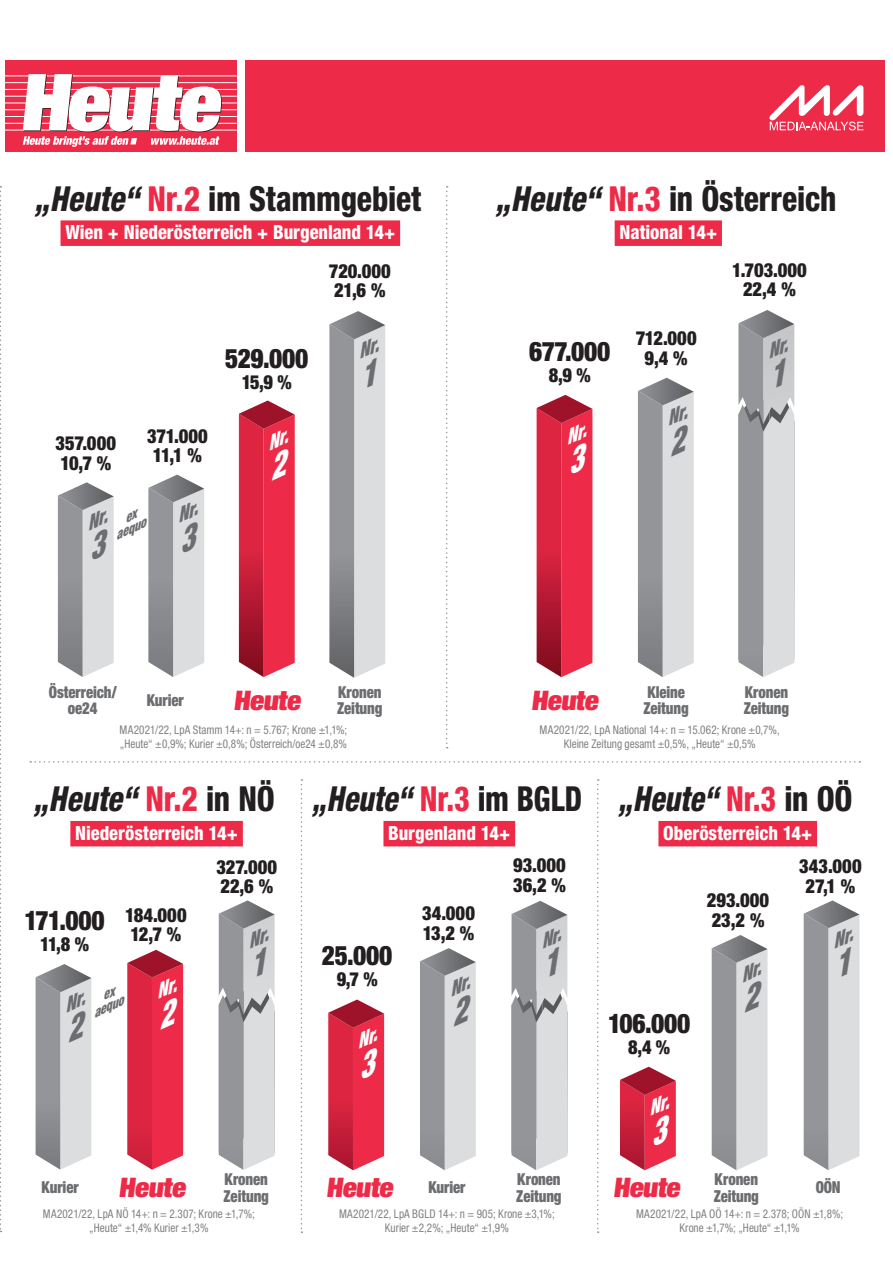
<style>
.page{position:relative;width:893px;height:1263px;background:#fff}
.page>*{position:absolute;margin:0;border:0;box-sizing:border-box;transform-origin:0 0}
.t1{font:800 condensed 34.5px "Helvetica Neue LT Pro";letter-spacing:-.005em;color:#231f20;scale:.91 1}
.t2{font:italic 800 condensed 34.5px "Helvetica Neue LT Pro";color:#231f20;scale:.87 1}
.t3{font:italic 800 condensed 34.5px "Helvetica Neue LT Pro";color:#231f20;scale:.9 1}
.t4{font:900 condensed 27px "Helvetica Neue LT Pro";letter-spacing:-.005em;color:#231f20;scale:.94 1}
.t5{font:900 condensed 27px "Helvetica Neue LT Pro";color:#ed2a47;scale:1.06 1}
.t6{font:900 condensed 19.5px/19.5px "Helvetica Neue LT Pro";color:#231f20;scale:.95 1}
.t7{font:800 condensed 19.5px "Helvetica Neue LT Pro";color:#fff;scale:.95 1}
.t8{font:900 condensed 19.5px "Helvetica Neue LT Pro";color:#231f20;scale:.94 1}
.t9{font:900 condensed 16.5px/16.5px "Helvetica Neue LT Pro";letter-spacing:-.005em;color:#6c6d70;scale:.9 1}
.t10{font:italic 900 condensed 13.5px/12px "Helvetica Neue LT Pro";color:#6c6d70;scale:.95 1}
.t11{font:condensed 12px/14.4px "Helvetica Neue LT Pro";letter-spacing:.005em;color:#808285;text-align:center;scale:.93 1}
.s1{font-style:italic}
.s2{color:#ed2a47}
.s3{font-style:normal;color:#ed2a47}
.s4{font-style:normal}
</style>
<div class="page">
<div style="left:245px;top:61px;width:639px;height:91px;background:#ed2a47"></div>
<div style="left:0;top:61px;width:237px;height:91px;background:#ed2a47"></div>
<hr style="left:0;top:76px;width:237px;height:1px;background:#fff">
<hr style="left:0;top:82px;width:237px;height:1px;background:#fff">
<hr style="left:0;top:89px;width:237px;height:1px;background:#fff">
<hr style="left:0;top:96px;width:237px;height:1px;background:#fff">
<hr style="left:0;top:103px;width:237px;height:1px;background:#fff">
<hr style="left:0;top:109px;width:237px;height:1px;background:#fff">
<hr style="left:0;top:116px;width:237px;height:1px;background:#fff">
<hr style="left:0;top:130px;width:237px;height:1px;background:#fff">
<hr style="left:0;top:123px;width:237px;height:1px;background:#fff">
<svg style="left:23px;top:74px;width:201px;height:73px"></svg>
<div style="left:0;top:44px;width:5px;height:123px;background:#fff"></div>
<svg style="left:0;top:186px;width:1px;height:1046px"></svg>
<div style="left:61px;top:220px;width:339px;height:26px;background:#ed2a47"></div>
<div style="left:70px;top:821px;width:173px;height:25px;background:#ed2a47"></div>
<div style="left:658px;top:821px;width:159px;height:25px;background:#ed2a47"></div>
<div style="left:383px;top:821px;width:132px;height:25px;background:#ed2a47"></div>
<div style="left:615px;top:220px;width:107px;height:26px;background:#ed2a47"></div>
<svg style="left:446px;top:186px;width:2px;height:562px"></svg>
<svg style="left:301px;top:779px;width:1px;height:454px"></svg>
<svg style="left:597px;top:779px;width:2px;height:454px"></svg>
<svg style="left:30px;top:761px;width:830px;height:2px"></svg>
<svg style="left:769px;top:85px;width:94px;height:45px"></svg>
<svg style="left:537px;top:395px;width:55px;height:282px;background:#da2f49"></svg>
<svg style="left:239px;top:400px;width:56px;height:277px;background:#da314b"></svg>
<svg style="left:127px;top:950px;width:56px;height:220px;background:#e2354f"></svg>
<svg style="left:328px;top:999px;width:56px;height:171px;background:#dd3852"></svg>
<svg style="left:620px;top:1067px;width:56px;height:103px;background:#d84058"></svg>
<svg style="left:638px;top:378px;width:56px;height:299px;background:#b8b9bc"></svg>
<svg style="left:148px;top:475px;width:56px;height:202px;background:#b9babc"></svg>
<svg style="left:58px;top:482px;width:56px;height:195px;background:#b9babc"></svg>
<svg style="left:738px;top:310px;width:56px;height:367px;background:#b8b9bb"></svg>
<svg style="left:329px;top:311px;width:56px;height:367px;background:#b8babc"></svg>
<svg style="left:219px;top:900px;width:56px;height:270px;background:#b8babc"></svg>
<svg style="left:512px;top:901px;width:55px;height:269px;background:#b8b9bc"></svg>
<svg style="left:804px;top:900px;width:55px;height:270px;background:#bbbcbf"></svg>
<svg style="left:36px;top:964px;width:55px;height:206px;background:#babbbd"></svg>
<svg style="left:420px;top:948px;width:56px;height:222px;background:#bbbdbf"></svg>
<svg style="left:712px;top:935px;width:55px;height:235px;background:#bbbcbe"></svg>
<h1 class="t1" style="left:35px;top:177px;width:426px"><span class="s1">„Heute“</span> <span class="s2">Nr.2</span> im Stammgebiet</h1>
<h3 class="t7" style="left:65px;top:220px;width:349px">Wien + Niederösterreich + Burgenland 14+</h3>
<h3 class="t6" style="left:56px;top:433px;width:65px">357.000<br>10,7 %</h3>
<h3 class="t6" style="left:147px;top:426px;width:66px;text-align:center">371.000<br>11,1 %</h3>
<p class="t10" style="left:108px;top:519px;width:35px;text-indent:15px;rotate:-24deg">ex aequo</p>
<h2 class="t4" style="left:225px;top:342px;width:90px">529.000</h2>
<h3 class="t8" style="left:242px;top:371px;width:55px">15,9 %</h3>
<h3 class="t6" style="left:329px;top:261px;width:67px">720.000<br>21,6 %</h3>
<h1 class="t1" style="left:495px;top:177px;width:376px"><span class="s1">„Heute“</span> <span class="s2">Nr.3</span> in Österreich</h1>
<h3 class="t7" style="left:619px;top:220px;width:104px">National 14+</h3>
<h2 class="t4" style="left:529px;top:335px;width:88px">677.000</h2>
<h3 class="t8" style="left:549px;top:363px;width:46px">8,9 %</h3>
<h3 class="t6" style="left:636px;top:329px;width:66px;text-align:center">712.000<br>9,4 %</h3>
<h3 class="t6" style="left:732px;top:260px;width:80px;text-align:center">1.703.000<br>22,4 %</h3>
<h3 class="t9" style="left:49px;top:684px;width:77px;text-align:center">Österreich/ oe24</h3>
<h3 class="t9" style="left:744px;top:684px;width:52px">Kronen<br>Zeitung</h3>
<h2 class="t5" style="left:234px;top:682px;width:68px">Heute</h2>
<h2 class="t5" style="left:531px;top:682px;width:68px">Heute</h2>
<h3 class="t9" style="left:643px;top:684px;width:52px">Kleine<br>Zeitung</h3>
<h3 class="t9" style="left:337px;top:684px;width:52px">Kronen<br>Zeitung</h3>
<h3 class="t9" style="left:147px;top:692px;width:43px">Kurier</h3>
<p class="t11" style="left:120px;top:722px;width:246px;text-align:left">MA2021/22, LpA Stamm 14+: n = 5.767; Krone ±1,1%; „Heute“ ±0,9%; Kurier ±0,8%; Österreich/oe24 ±0,8%</p>
<p class="t11" style="left:540px;top:722px;width:260px">MA2021/22, LpA National 14+: n = 15.062; Krone ±0,7%,<br>Kleine Zeitung gesamt ±0,5%, „Heute“ ±0,5%</p>
<h1 class="t3" style="left:34px;top:775px;width:270px">„Heute“ <span class="s3">Nr.2</span> <span class="s4">in NÖ</span></h1>
<h3 class="t7" style="left:75px;top:821px;width:173px">Niederösterreich 14+</h3>
<h1 class="t2" style="left:312px;top:775px;width:312px">„Heute“ <span class="s3">Nr.3</span> <span class="s4">im BGLD</span></h1>
<h3 class="t7" style="left:388px;top:821px;width:130px">Burgenland 14+</h3>
<h1 class="t2" style="left:618px;top:775px;width:271px">„Heute“ <span class="s3">Nr.3</span> <span class="s4">in OÖ</span></h1>
<h3 class="t7" style="left:663px;top:821px;width:158px">Oberösterreich 14+</h3>
<h3 class="t6" style="left:217px;top:857px;width:65px">327.000<br>22,6 %</h3>
<h3 class="t6" style="left:513px;top:856px;width:57px">93.000<br>36,2 %</h3>
<h3 class="t6" style="left:799px;top:857px;width:67px;text-align:center">343.000<br>27,1 %</h3>
<h3 class="t6" style="left:707px;top:890px;width:67px">293.000<br>23,2 %</h3>
<h3 class="t6" style="left:125px;top:905px;width:66px">184.000<br>12,7 %</h3>
<h3 class="t6" style="left:422px;top:903px;width:57px">34.000<br>13,2 %</h3>
<h2 class="t4" style="left:24px;top:904px;width:87px">171.000</h2>
<h3 class="t8" style="left:40px;top:933px;width:53px">11,8 %</h3>
<h2 class="t4" style="left:322px;top:940px;width:77px">25.000</h2>
<h3 class="t8" style="left:337px;top:968px;width:45px">9,7 %</h3>
<p class="t10" style="left:85px;top:996px;width:35px;text-indent:15px;rotate:-24deg">ex aequo</p>
<h2 class="t4" style="left:608px;top:1007px;width:89px">106.000</h2>
<h3 class="t8" style="left:628px;top:1035px;width:46px">8,4 %</h3>
<h3 class="t9" style="left:224px;top:1171px;width:52px">Kronen<br>Zeitung</h3>
<h3 class="t9" style="left:516px;top:1171px;width:52px">Kronen<br>Zeitung</h3>
<h3 class="t9" style="left:816px;top:1179px;width:29px">OÖN</h3>
<h3 class="t9" style="left:714px;top:1171px;width:52px">Kronen<br>Zeitung</h3>
<h2 class="t5" style="left:119px;top:1169px;width:68px">Heute</h2>
<h2 class="t5" style="left:326px;top:1169px;width:68px">Heute</h2>
<h2 class="t5" style="left:613px;top:1169px;width:68px">Heute</h2>
<h3 class="t9" style="left:42px;top:1179px;width:43px">Kurier</h3>
<h3 class="t9" style="left:428px;top:1179px;width:43px">Kurier</h3>
<p class="t11" style="left:43px;top:1206px;width:230px">MA2021/22, LpA NÖ 14+: n = 2.307; Krone ±1,7%; „Heute“ ±1,4% Kurier ±1,3%</p>
<p class="t11" style="left:339px;top:1206px;width:233px">MA2021/22, LpA BGLD 14+: n = 905; Krone ±3,1%;<br>Kurier ±2,2%; „Heute“ ±1,9%</p>
<p class="t11" style="left:636px;top:1206px;width:224px">MA2021/22, LpA OÖ 14+: n = 2.378; OÖN ±1,8%;<br>Krone ±1,7%; „Heute“ ±1,1%</p>
</div>
